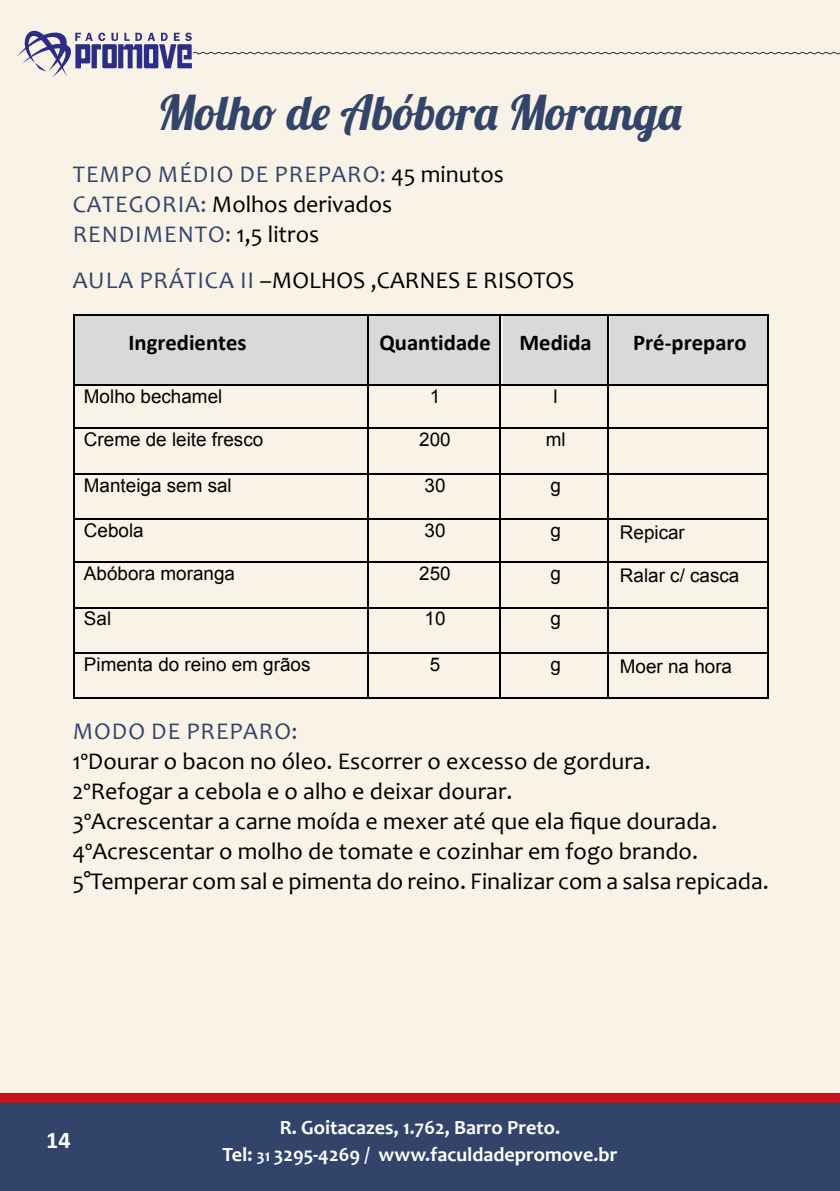
<style>
.page{position:relative;width:840px;height:1191px;background:#fff}
.page>*{position:absolute;margin:0;border:0;box-sizing:border-box;transform-origin:0 0}
.t1{font:48px "Lobster 1.4";color:#32446a}
.t2{font:24px/30px "Candara";color:#000}
.t3{font:24px "Candara";letter-spacing:.04em;color:#32446a}
.t4{font:700 24px "Calibri";color:#fff}
.t5{font:700 22.6px "Calibri";color:#000}
.t6{font:700 20.2px/27px "Candara";color:#fff;text-align:center}
.t7{font:18.8px "Arial";color:#000}
.s1{color:#32446a}
.s2{font-size:16.6px}
</style>
<div class="page">
<hr style="left:839px;top:0;width:1px;height:1191px;background:#f9f3e7">
<div style="left:0;top:0;width:839px;height:1191px;background:#f9f3e7"></div>
<div style="left:0;top:1102px;width:839px;height:89px;background:#32446a"></div>
<div style="left:0;top:1093px;width:839px;height:9px;background:#c4161c"></div>
<svg style="left:17px;top:30px;width:822px;height:47px"></svg>
<div style="left:74px;top:316px;width:293px;height:68px;background:#d9d9d9"></div>
<div style="left:368px;top:316px;width:131px;height:68px;background:#d9d9d9"></div>
<div style="left:502px;top:316px;width:104px;height:68px;background:#d9d9d9"></div>
<div style="left:610px;top:316px;width:156px;height:68px;background:#d9d9d9"></div>
<hr style="left:74px;top:314px;width:293px;height:2px;background:#000">
<hr style="left:368px;top:314px;width:131px;height:2px;background:#000">
<hr style="left:500px;top:314px;width:106px;height:2px;background:#000">
<hr style="left:608px;top:314px;width:158px;height:2px;background:#000">
<hr style="left:73px;top:316px;width:1px;height:68px;background:#000">
<hr style="left:367px;top:316px;width:1px;height:68px;background:#000">
<hr style="left:499px;top:316px;width:1px;height:68px;background:#000">
<hr style="left:606px;top:316px;width:2px;height:68px;background:#000">
<hr style="left:766px;top:316px;width:2px;height:68px;background:#000">
<hr style="left:74px;top:384px;width:293px;height:2px;background:#000">
<hr style="left:368px;top:384px;width:131px;height:2px;background:#000">
<hr style="left:500px;top:384px;width:106px;height:2px;background:#000">
<hr style="left:608px;top:384px;width:158px;height:2px;background:#000">
<hr style="left:73px;top:386px;width:1px;height:43px;background:#000">
<hr style="left:367px;top:386px;width:1px;height:43px;background:#000">
<hr style="left:499px;top:386px;width:1px;height:43px;background:#000">
<hr style="left:606px;top:386px;width:2px;height:43px;background:#000">
<hr style="left:766px;top:386px;width:2px;height:43px;background:#000">
<hr style="left:74px;top:427px;width:293px;height:2px;background:#000">
<hr style="left:368px;top:427px;width:131px;height:2px;background:#000">
<hr style="left:500px;top:427px;width:106px;height:2px;background:#000">
<hr style="left:608px;top:427px;width:158px;height:2px;background:#000">
<hr style="left:73px;top:429px;width:1px;height:45px;background:#000">
<hr style="left:367px;top:429px;width:1px;height:45px;background:#000">
<hr style="left:499px;top:429px;width:1px;height:45px;background:#000">
<hr style="left:606px;top:429px;width:2px;height:45px;background:#000">
<hr style="left:766px;top:429px;width:2px;height:45px;background:#000">
<hr style="left:74px;top:473px;width:293px;height:1px;background:#000">
<hr style="left:368px;top:473px;width:131px;height:1px;background:#000">
<hr style="left:500px;top:473px;width:106px;height:1px;background:#000">
<hr style="left:608px;top:473px;width:158px;height:1px;background:#000">
<hr style="left:73px;top:474px;width:1px;height:44px;background:#000">
<hr style="left:367px;top:474px;width:1px;height:44px;background:#000">
<hr style="left:499px;top:474px;width:1px;height:44px;background:#000">
<hr style="left:606px;top:474px;width:2px;height:44px;background:#000">
<hr style="left:766px;top:474px;width:2px;height:44px;background:#000">
<hr style="left:74px;top:518px;width:293px;height:2px;background:#000">
<hr style="left:368px;top:518px;width:131px;height:2px;background:#000">
<hr style="left:500px;top:518px;width:106px;height:2px;background:#000">
<hr style="left:608px;top:518px;width:158px;height:2px;background:#000">
<hr style="left:73px;top:520px;width:1px;height:43px;background:#000">
<hr style="left:367px;top:520px;width:1px;height:43px;background:#000">
<hr style="left:499px;top:520px;width:1px;height:43px;background:#000">
<hr style="left:606px;top:520px;width:2px;height:43px;background:#000">
<hr style="left:766px;top:520px;width:2px;height:43px;background:#000">
<hr style="left:74px;top:561px;width:293px;height:2px;background:#000">
<hr style="left:368px;top:561px;width:131px;height:2px;background:#000">
<hr style="left:500px;top:561px;width:106px;height:2px;background:#000">
<hr style="left:608px;top:561px;width:158px;height:2px;background:#000">
<hr style="left:73px;top:563px;width:1px;height:45px;background:#000">
<hr style="left:367px;top:563px;width:1px;height:45px;background:#000">
<hr style="left:499px;top:563px;width:1px;height:45px;background:#000">
<hr style="left:606px;top:563px;width:2px;height:45px;background:#000">
<hr style="left:766px;top:563px;width:2px;height:45px;background:#000">
<hr style="left:74px;top:606px;width:293px;height:2px;background:#000">
<hr style="left:368px;top:606px;width:131px;height:2px;background:#000">
<hr style="left:500px;top:606px;width:106px;height:2px;background:#000">
<hr style="left:608px;top:606px;width:158px;height:2px;background:#000">
<hr style="left:73px;top:608px;width:1px;height:44px;background:#000">
<hr style="left:367px;top:608px;width:1px;height:44px;background:#000">
<hr style="left:499px;top:608px;width:1px;height:44px;background:#000">
<hr style="left:606px;top:608px;width:2px;height:44px;background:#000">
<hr style="left:766px;top:608px;width:2px;height:44px;background:#000">
<hr style="left:74px;top:652px;width:293px;height:1px;background:#000">
<hr style="left:368px;top:652px;width:131px;height:1px;background:#000">
<hr style="left:500px;top:652px;width:106px;height:1px;background:#000">
<hr style="left:608px;top:652px;width:158px;height:1px;background:#000">
<hr style="left:73px;top:653px;width:1px;height:44px;background:#000">
<hr style="left:367px;top:653px;width:1px;height:44px;background:#000">
<hr style="left:499px;top:653px;width:1px;height:44px;background:#000">
<hr style="left:606px;top:653px;width:2px;height:44px;background:#000">
<hr style="left:766px;top:653px;width:2px;height:44px;background:#000">
<hr style="left:74px;top:697px;width:293px;height:2px;background:#000">
<hr style="left:368px;top:697px;width:131px;height:2px;background:#000">
<hr style="left:500px;top:697px;width:106px;height:2px;background:#000">
<hr style="left:608px;top:697px;width:158px;height:2px;background:#000">
<h1 class="t1" style="left:157px;top:82px;width:525px">Molho de Abóbora Moranga</h1>
<p class="t3" style="left:73px;top:160px;width:30px">Temp</p>
<p class="t3" style="left:135px;top:160px;width:169px">o Médio de Prepar</p>
<p class="t2" style="left:73px;top:159px;width:432px;text-indent:290px"><span class="s1">o:</span> 45 minutos<br><span class="s1">Categoria:</span> Molhos derivados<br><span class="s1">Rendime</span></p>
<p class="t2" style="left:178px;top:219px;width:143px"><span class="s1">nto:</span> 1,5 litros</p>
<p class="t2" style="left:73px;top:265px;width:503px"><span class="s1">AULA PRÁTICA II</span> –MOLHOS ,CARN ES E RISOTOS</p>
<p class="t5" style="left:128px;top:328px;width:119px">Ingredientes</p>
<p class="t5" style="left:379px;top:328px;width:113px">Quantidade</p>
<p class="t5" style="left:519px;top:328px;width:74px">Medida</p>
<p class="t5" style="left:632px;top:328px;width:115px">Pré--‐preparo</p>
<p class="t7" style="left:84px;top:384px;width:140px">Molho bechamel</p>
<p class="t7" style="left:429px;top:384px;width:12px">1</p>
<p class="t7" style="left:553px;top:384px;width:6px">l</p>
<p class="t7" style="left:84px;top:427px;width:181px">Creme de leite fresco</p>
<p class="t7" style="left:419px;top:427px;width:33px">200</p>
<p class="t7" style="left:545px;top:427px;width:21px">ml</p>
<p class="t7" style="left:84px;top:472px;width:149px">Manteiga sem sal</p>
<p class="t7" style="left:424px;top:472px;width:22px">30</p>
<p class="t7" style="left:550px;top:472px;width:12px">g</p>
<p class="t7" style="left:84px;top:518px;width:61px">Cebola</p>
<p class="t7" style="left:424px;top:518px;width:22px">30</p>
<p class="t7" style="left:550px;top:518px;width:12px">g</p>
<p class="t7" style="left:619px;top:520px;width:66px">Repicar</p>
<p class="t7" style="left:84px;top:561px;width:152px">Abóbora moranga</p>
<p class="t7" style="left:419px;top:561px;width:33px">250</p>
<p class="t7" style="left:550px;top:561px;width:12px">g</p>
<p class="t7" style="left:619px;top:563px;width:121px">Ralar c/ casca</p>
<p class="t7" style="left:84px;top:606px;width:29px">Sal</p>
<p class="t7" style="left:424px;top:606px;width:22px">10</p>
<p class="t7" style="left:550px;top:606px;width:12px">g</p>
<p class="t7" style="left:84px;top:652px;width:228px">Pimenta do reino em grãos</p>
<p class="t7" style="left:429px;top:652px;width:12px">5</p>
<p class="t7" style="left:550px;top:652px;width:12px">g</p>
<p class="t7" style="left:619px;top:653px;width:114px">Moer na hora</p>
<p class="t3" style="left:73px;top:717px;width:226px">MoDO DE PREPARO:</p>
<p class="t2" style="left:72px;top:746px;width:697px">1ºDourar o bacon no óleo. Escorrer o excesso de gordura.<br>2ºRefogar a cebola e o alho e deixar dourar.<br>3ºAcrescentar a carne moída e mexer até que ela fique dourada.<br>4ºAcrescentar o molho de tomate e cozinhar em fogo brando.<br>5°Temperar com sal e pimenta do reino. Finalizar com a salsa repicada.</p>
<p class="t5" style="left:325px;top:798px;width:117px">Passos</p>
<p class="t5" style="left:87px;top:841px;width:23px">1º</p>
<p class="t7" style="left:270px;top:840px;width:472px">Dourar o bacon no óleo. Escorrer o excesso de gordura.</p>
<p class="t5" style="left:87px;top:870px;width:23px">2º</p>
<p class="t7" style="left:270px;top:868px;width:355px">Refogar a cebola e o alho e deixar dourar.</p>
<p class="t4" style="left:46px;top:1125px;width:26px">14</p>
<p class="t6" style="left:222px;top:1113px;width:396px">R. Goitacazes, 1.762, Barro Preto.<br>Tel: <span class="s2">31</span> 3295-4269 / www.faculdadepromove.br</p>
</div>
